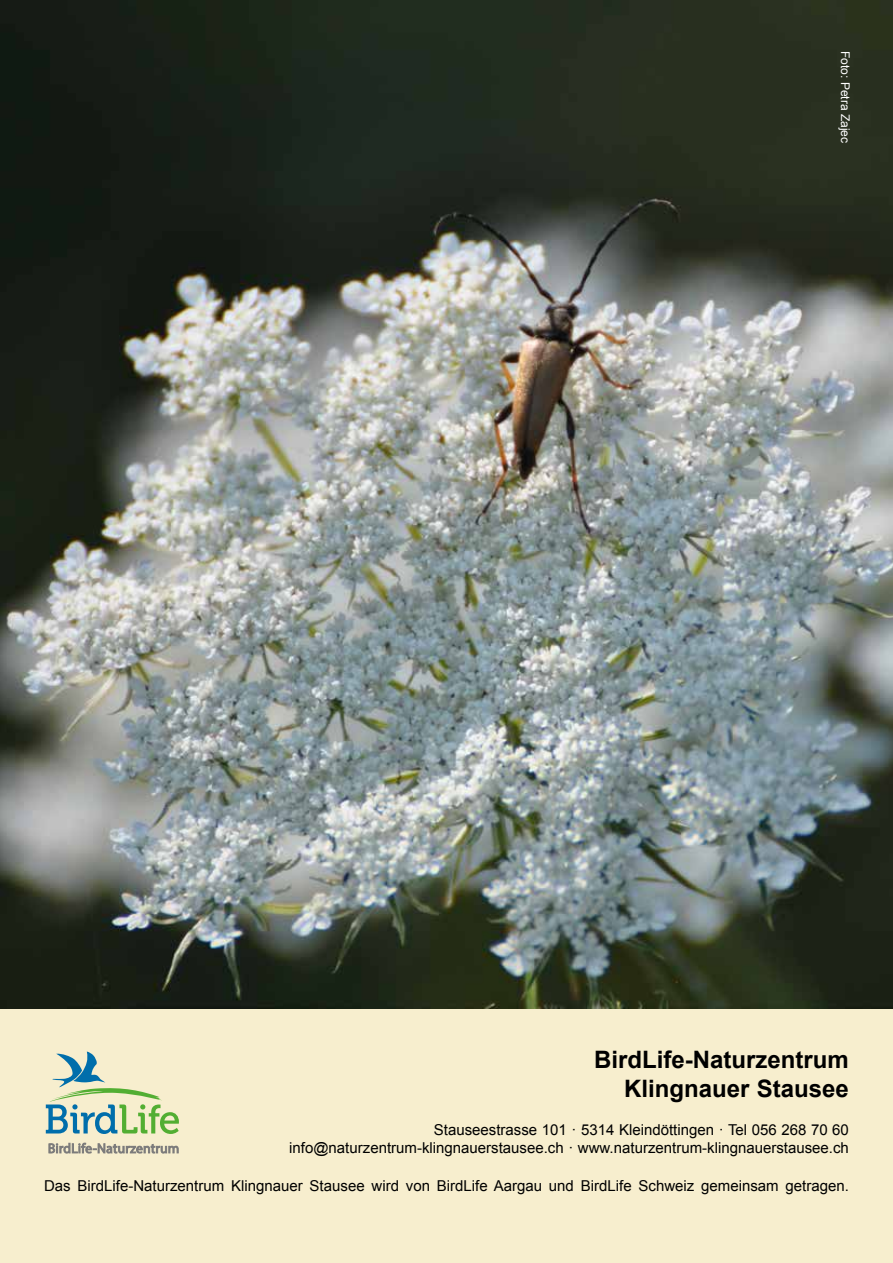
<style>
.page{position:relative;width:893px;height:1263px;background:#fff}
.page>*{position:absolute;margin:0;border:0;box-sizing:border-box;transform-origin:0 0}
.t1{font:700 24px/28.8px "Arial";color:#000;text-align:right}
.t2{font:15px/18px "Arial";color:#000;text-align:right}
.t3{font:12px "Arial";color:#fff}
</style>
<div class="page">
<div style="left:0;top:1008px;width:893px;height:255px;background:#f7eece"></div>
<img style="left:0;top:0;width:893px;height:1008px">
<svg style="left:46px;top:1051px;width:133px;height:102px"></svg>
<p class="t3" style="left:853px;top:51px;width:94px;rotate:90deg">Foto: Petra Zajec</p>
<h1 class="t1" style="left:594px;top:1046px;width:256px">BirdLife-Naturzentrum<br>Klingnauer Stausee</h1>
<p class="t2" style="left:289px;top:1121px;width:561px">Stauseestrasse 101 · 5314 Kleindöttingen · Tel 056 268 70 60 info@naturzentrum-klingnauerstausee.ch · www.naturzentrum-klingnauerstausee.ch</p>
<p class="t2" style="left:44px;top:1177px;width:806px">Das BirdLife-Naturzentrum Klingnauer Stausee wird von BirdLife Aargau und BirdLife Schweiz gemeinsam getragen.</p>
</div>
